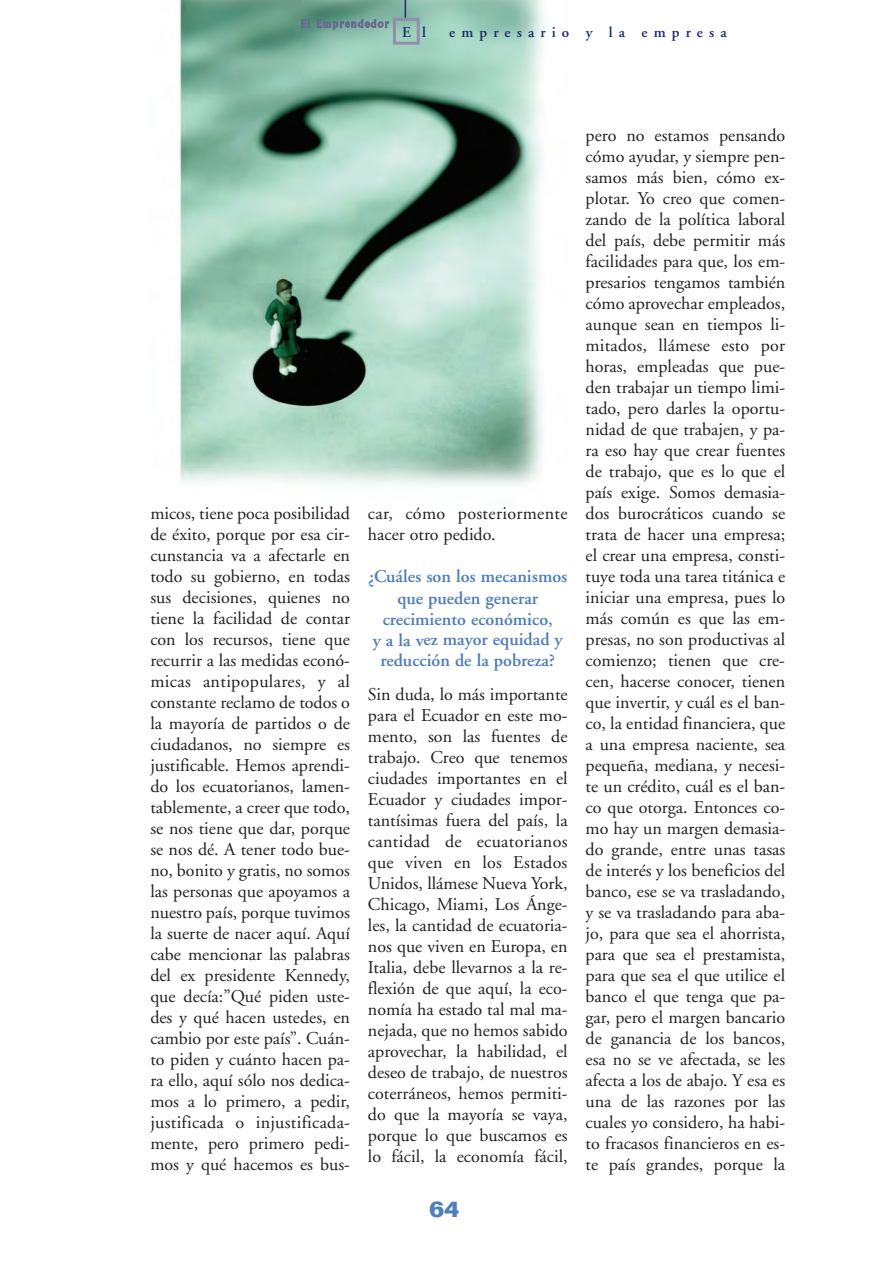
<style>
.page{position:relative;width:893px;height:1263px;background:#fff}
.page>*{position:absolute;margin:0;border:0;box-sizing:border-box;transform-origin:0 0}
.t1{font:700 22.5px "Folio";color:#507eb9}
.t2{font:18px/21px "Adobe Garamond";color:#231f20;text-align:justify}
.t3{font:600 18px/21px "Adobe Garamond";color:#507eb9;text-align:center}
.t4{font:18px/21px "Adobe Garamond";letter-spacing:.02em;color:#231f20}
.t5{font:600 15px "Adobe Garamond";letter-spacing:.41em;color:#202d68}
.t6{font:10.5px "Albertus";letter-spacing:.115em;color:#6a6891}
</style>
<div class="page">
<img style="left:179px;top:0;width:365px;height:486px">
<svg style="left:405px;top:0;width:1px;height:18px"></svg>
<div style="left:393px;top:18px;width:27px;height:27px;border:3px solid #918eae"></div>
<p class="t6" style="left:301px;top:20px;width:90px">El Emprendedor</p>
<p class="t5" style="left:402px;top:26px;width:25px">E l</p>
<p class="t5" style="left:449px;top:26px;width:279px">empresario y la empresa</p>
<p class="t2" style="left:150px;top:504px;width:201px">micos, tiene poca posibilidad de éxito, porque por esa cir&shy;cunstancia va a afectarle en todo su gobierno, en todas sus decisiones, quienes no tiene la facilidad de contar con los recursos, tiene que recurrir a las medidas econó&shy;micas antipopulares, y al constante reclamo de todos o la mayoría de partidos o de ciudadanos, no siempre es justificable. Hemos aprendi&shy;do los ecuatorianos, lamen&shy;tablemente, a creer que todo, se nos tiene que dar, porque se nos dé. A tener todo bue&shy;no, bonito y gratis, no somos las personas que apoyamos a nuestro país, porque tuvimos la suerte de nacer aquí. Aquí cabe mencionar las palabras del ex presidente Kennedy, que decía:”Qué piden uste&shy;des y qué hacen ustedes, en cambio por este país”. Cuán&shy;to piden y cuánto hacen pa&shy;ra ello, aquí sólo nos dedica&shy;mos a lo primero, a pedir, justificada o injustificada&shy;mente, pero primero pedi&shy;mos y qué hacemos es bus-</p>
<p class="t4" style="left:368px;top:505px;width:201px">car, cómo posteriormente hacer otro pedido.</p>
<p class="t3" style="left:368px;top:568px;width:201px">¿Cuáles son los mecanismos que pueden generar crecimiento económico,<br>y a la vez mayor equidad y reducción de la pobreza?</p>
<p class="t2" style="left:368px;top:685px;width:201px">Sin duda, lo más importante para el Ecuador en este mo&shy;mento, son las fuentes de trabajo. Creo que tenemos ciudades importantes en el Ecuador y ciudades impor&shy;tantísimas fuera del país, la cantidad de ecuatorianos que viven en los Estados Unidos, llámese Nueva York, Chicago, Miami, Los Ánge&shy;les, la cantidad de ecuatoria&shy;nos que viven en Europa, en Italia, debe llevarnos a la re&shy;flexión de que aquí, la eco&shy;nomía ha estado tal mal ma&shy;nejada, que no hemos sabido aprovechar, la habilidad, el deseo de trabajo, de nuestros coterráneos, hemos permiti&shy;do que la mayoría se vaya, porque lo que buscamos es lo fácil, la economía fácil,</p>
<p class="t1" style="left:429px;top:1201px;width:32px">64</p>
<p class="t2" style="left:586px;top:126px;width:201px">pero no estamos pensando cómo ayudar, y siempre pen&shy;samos más bien, cómo ex&shy;plotar. Yo creo que comen&shy;zando de la política laboral del país, debe permitir más facilidades para que, los em&shy;presarios tengamos también cómo aprovechar empleados, aunque sean en tiempos li&shy;mitados, llámese esto por horas, empleadas que pue&shy;den trabajar un tiempo limi&shy;tado, pero darles la oportu&shy;nidad de que trabajen, y pa&shy;ra eso hay que crear fuentes de trabajo, que es lo que el país exige. Somos demasia&shy;dos burocráticos cuando se trata de hacer una empresa; el crear una empresa, consti&shy;tuye toda una tarea titánica e iniciar una empresa, pues lo más común es que las em&shy;presas, no son productivas al comienzo; tienen que cre&shy;cen, hacerse conocer, tienen que invertir, y cuál es el ban&shy;co, la entidad financiera, que a una empresa naciente, sea pequeña, mediana, y necesi&shy;te un crédito, cuál es el ban&shy;co que otorga. Entonces co&shy;mo hay un margen demasia&shy;do grande, entre unas tasas de interés y los beneficios del banco, ese se va trasladando, y se va trasladando para aba&shy;jo, para que sea el ahorrista, para que sea el prestamista, para que sea el que utilice el banco el que tenga que pa&shy;gar, pero el margen bancario de ganancia de los bancos, esa no se ve afectada, se les afecta a los de abajo. Y esa es una de las razones por las cuales yo considero, ha habi&shy;to fracasos financieros en es&shy;te país grandes, porque la</p>
</div>
